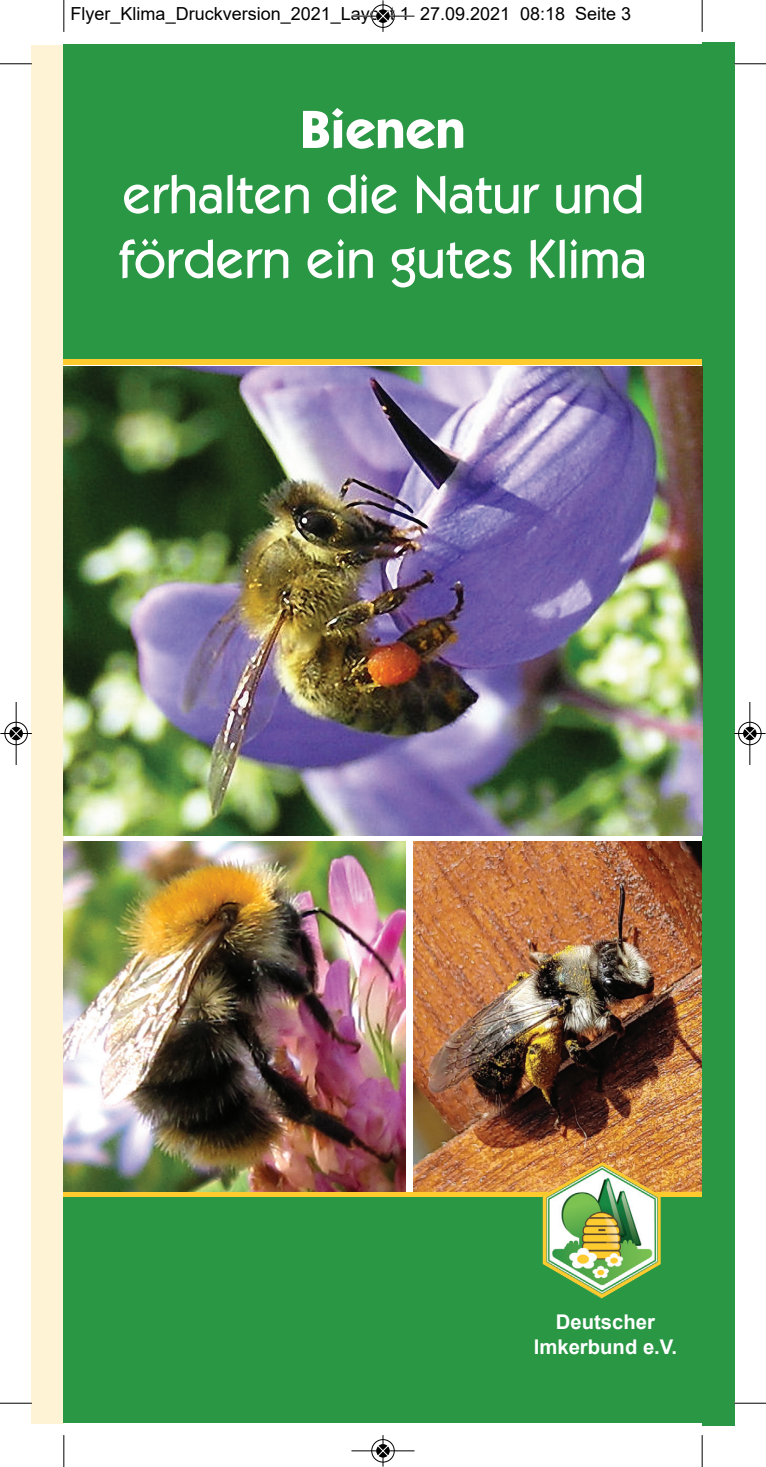
<style>
.page{position:relative;width:766px;height:1467px;background:#fff}
.page>*{position:absolute;margin:0;border:0;box-sizing:border-box;transform-origin:0 0}
.t1{font:500 54px "ITC Kabel Std";color:#fff}
.t2{font:700 54px "ITC Kabel Std";color:#fff}
.t3{font:700 20.25px "Arial";color:#fff}
.t4{font:18px "Arial";color:#000}
</style>
<div class="page">
<div style="left:702px;top:42px;width:31px;height:1383px;background:#2a9745"></div>
<div style="left:32px;top:45px;width:32px;height:1378px;background:#fef3d5"></div>
<div style="left:64px;top:1196px;width:638px;height:226px;background:#2a9745"></div>
<img style="left:64px;top:366px;width:638px;height:470px">
<div style="left:64px;top:44px;width:638px;height:316px;background:#2a9745"></div>
<img style="left:413px;top:842px;width:288px;height:350px">
<img style="left:64px;top:842px;width:341px;height:350px">
<hr style="left:64px;top:1192px;width:638px;height:4px;background:#fecb2f">
<div style="left:64px;top:359px;width:638px;height:5px;background:#fecb2f"></div>
<img style="left:542px;top:1162px;width:118px;height:137px">
<hr style="left:63px;top:0;width:1px;height:32px;background:#000">
<hr style="left:0;top:63px;width:32px;height:1px;background:#000">
<hr style="left:701px;top:0;width:1px;height:32px;background:#000">
<hr style="left:733px;top:63px;width:32px;height:1px;background:#000">
<hr style="left:63px;top:1435px;width:1px;height:32px;background:#000">
<hr style="left:0;top:1403px;width:32px;height:1px;background:#000">
<hr style="left:701px;top:1435px;width:1px;height:32px;background:#000">
<hr style="left:733px;top:1403px;width:32px;height:1px;background:#000">
<div style="left:371px;top:4px;width:24px;height:24px;border:1px solid #fff;border-radius:50%"></div>
<hr style="left:351px;top:16px;width:63px;height:1px;background:#000">
<hr style="left:382px;top:0;width:1px;height:32px;background:#000">
<div style="left:371px;top:5px;width:23px;height:23px;border:1px solid #000;border-radius:50%"></div>
<svg style="left:376px;top:9px;width:13px;height:14px"></svg>
<svg style="left:377px;top:10px;width:11px;height:12px"></svg>
<div style="left:371px;top:1439px;width:24px;height:24px;border:1px solid #fff;border-radius:50%"></div>
<hr style="left:351px;top:1450px;width:63px;height:1px;background:#000">
<hr style="left:382px;top:1435px;width:1px;height:32px;background:#000">
<div style="left:371px;top:1439px;width:23px;height:23px;border:1px solid #000;border-radius:50%"></div>
<svg style="left:376px;top:1444px;width:13px;height:14px"></svg>
<svg style="left:377px;top:1445px;width:11px;height:12px"></svg>
<div style="left:4px;top:721px;width:24px;height:24px;border:1px solid #fff;border-radius:50%"></div>
<hr style="left:16px;top:702px;width:1px;height:63px;background:#000">
<hr style="left:0;top:733px;width:32px;height:1px;background:#000">
<div style="left:5px;top:722px;width:23px;height:23px;border:1px solid #000;border-radius:50%"></div>
<svg style="left:9px;top:727px;width:14px;height:13px"></svg>
<svg style="left:10px;top:728px;width:12px;height:11px"></svg>
<div style="left:737px;top:721px;width:24px;height:24px;border:1px solid #fff;border-radius:50%"></div>
<hr style="left:749px;top:702px;width:1px;height:63px;background:#000">
<hr style="left:733px;top:733px;width:32px;height:1px;background:#000">
<div style="left:738px;top:722px;width:23px;height:23px;border:1px solid #000;border-radius:50%"></div>
<svg style="left:742px;top:727px;width:14px;height:13px"></svg>
<svg style="left:743px;top:728px;width:12px;height:11px"></svg>
<p class="t4" style="left:71px;top:4px;width:562px">Flyer_Klima_Druckversion_2021_Layout 1 27.09.2021 08:18 Seite 3</p>
<p class="t2" style="left:300px;top:109px;width:167px">Bienen</p>
<p class="t1" style="left:122px;top:175px;width:523px">erhalten die Natur und</p>
<p class="t1" style="left:119px;top:239px;width:528px">fördern ein gutes Klima</p>
<p class="t3" style="left:555px;top:1311px;width:101px">Deutscher</p>
<p class="t3" style="left:533px;top:1335px;width:145px">Imkerbund e.V.</p>
</div>
